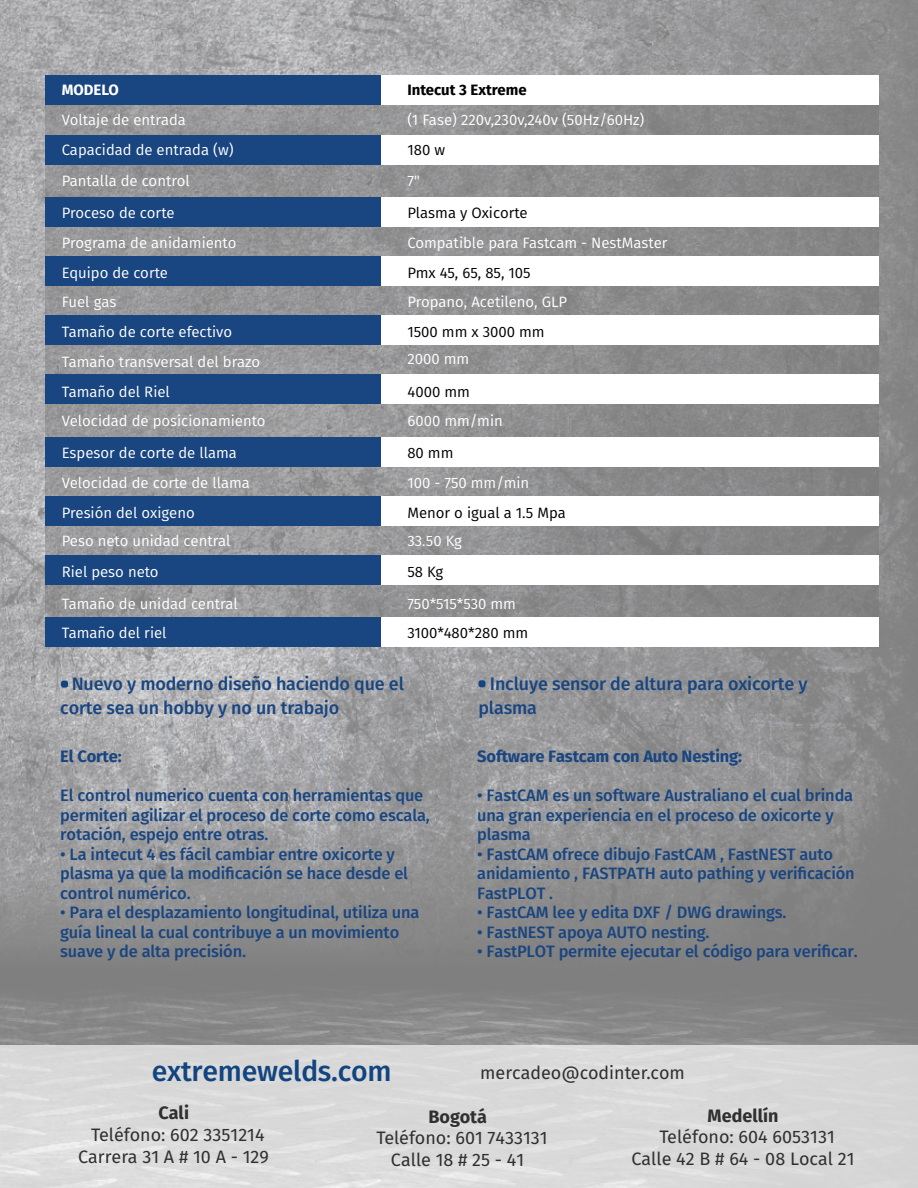
<style>
.page{position:relative;width:918px;height:1188px;background:#fff}
.page>*{position:absolute;margin:0;border:0;box-sizing:border-box;transform-origin:0 0}
.t1{font:500 28.5px "Fira Sans";letter-spacing:-.01em;color:#124480}
.t2{font:18px/21.6px "Fira Sans";color:#303030;text-align:center}
.t3{font:500 18px/24px "Fira Sans";letter-spacing:-.01em;color:#194580}
.t4{font:700 18px "Fira Sans";color:#303030}
.t5{font:500 16.5px/19.5px "Fira Sans";letter-spacing:-.01em;color:#194580}
.t6{font:700 16.5px "Fira Sans";letter-spacing:-.01em;color:#194580}
.t7{font:15px "Fira Sans";color:#fff}
.t8{font:15px "Fira Sans";color:#000}
.t9{font:700 15px "Fira Sans";color:#000}
.t10{font:700 15px "Fira Sans";color:#fff}
</style>
<div class="page">
<img style="left:0;top:0;width:918px;height:1045px">
<div style="left:0;top:1045px;width:918px;height:143px;background:#d9d9d9"></div>
<svg style="left:45px;top:105px;width:834px;height:512px;background:#909092"></svg>
<div style="left:45px;top:75px;width:834px;height:30px;background:#fff"></div>
<div style="left:45px;top:75px;width:336px;height:30px;background:#194580"></div>
<div style="left:45px;top:135px;width:834px;height:30px;background:#fff"></div>
<div style="left:45px;top:135px;width:336px;height:30px;background:#194580"></div>
<div style="left:45px;top:197px;width:834px;height:30px;background:#fff"></div>
<div style="left:45px;top:197px;width:336px;height:30px;background:#194580"></div>
<div style="left:45px;top:256px;width:834px;height:30px;background:#fff"></div>
<div style="left:45px;top:256px;width:336px;height:30px;background:#194580"></div>
<div style="left:45px;top:315px;width:834px;height:30px;background:#fff"></div>
<div style="left:45px;top:315px;width:336px;height:30px;background:#194580"></div>
<div style="left:45px;top:374px;width:834px;height:30px;background:#fff"></div>
<div style="left:45px;top:374px;width:336px;height:30px;background:#194580"></div>
<div style="left:45px;top:437px;width:834px;height:30px;background:#fff"></div>
<div style="left:45px;top:437px;width:336px;height:30px;background:#194580"></div>
<div style="left:45px;top:496px;width:834px;height:30px;background:#fff"></div>
<div style="left:45px;top:496px;width:336px;height:30px;background:#194580"></div>
<div style="left:45px;top:555px;width:834px;height:30px;background:#fff"></div>
<div style="left:45px;top:555px;width:336px;height:30px;background:#194580"></div>
<div style="left:45px;top:617px;width:834px;height:30px;background:#fff"></div>
<div style="left:45px;top:617px;width:336px;height:30px;background:#194580"></div>
<div style="left:61px;top:681px;width:7px;height:7px;background:#124480;border-radius:2px"></div>
<div style="left:479px;top:680px;width:6px;height:7px;background:#124480;border-radius:2px"></div>
<p class="t10" style="left:62px;top:77px;width:59px">MODELO</p>
<p class="t7" style="left:62px;top:109px;width:126px">Voltaje de entrada</p>
<p class="t7" style="left:407px;top:109px;width:239px">(1 Fase) 220v,230v,240v (50Hz/60Hz)</p>
<p class="t9" style="left:407px;top:78px;width:121px">Intecut 3 Extreme</p>
<p class="t7" style="left:62px;top:139px;width:173px">Capacidad de entrada (w)</p>
<p class="t8" style="left:407px;top:139px;width:39px">180 w</p>
<p class="t7" style="left:62px;top:170px;width:130px">Pantalla de control</p>
<p class="t7" style="left:407px;top:170px;width:14px">7"</p>
<p class="t7" style="left:62px;top:202px;width:114px">Proceso de corte</p>
<p class="t8" style="left:407px;top:202px;width:122px">Plasma y Oxicorte</p>
<p class="t7" style="left:62px;top:231px;width:176px">Programa de anidamiento</p>
<p class="t7" style="left:407px;top:231px;width:262px">Compatible para Fastcam - NestMaster</p>
<p class="t7" style="left:62px;top:262px;width:108px">Equipo de corte</p>
<p class="t8" style="left:407px;top:262px;width:125px">Pmx 45, 65, 85, 105</p>
<p class="t7" style="left:62px;top:291px;width:56px">Fuel gas</p>
<p class="t7" style="left:407px;top:291px;width:161px">Propano, Acetileno, GLP</p>
<p class="t7" style="left:62px;top:321px;width:172px">Tamaño de corte efectivo</p>
<p class="t8" style="left:407px;top:321px;width:139px">1500 mm x 3000 mm</p>
<p class="t7" style="left:62px;top:351px;width:200px">Tamaño transversal del brazo</p>
<p class="t7" style="left:407px;top:348px;width:63px">2000 mm</p>
<p class="t7" style="left:62px;top:381px;width:110px">Tamaño del Riel</p>
<p class="t8" style="left:407px;top:381px;width:64px">4000 mm</p>
<p class="t7" style="left:62px;top:410px;width:205px">Velocidad de posicionamiento</p>
<p class="t7" style="left:407px;top:410px;width:97px">6000 mm/min</p>
<p class="t7" style="left:62px;top:442px;width:177px">Espesor de corte de llama</p>
<p class="t8" style="left:407px;top:442px;width:48px">80 mm</p>
<p class="t7" style="left:62px;top:472px;width:190px">Velocidad de corte de llama</p>
<p class="t7" style="left:407px;top:472px;width:123px">100 - 750 mm/min</p>
<p class="t7" style="left:62px;top:502px;width:135px">Presión del oxigeno</p>
<p class="t8" style="left:407px;top:502px;width:160px">Menor o igual a 1.5 Mpa</p>
<p class="t7" style="left:62px;top:529px;width:170px">Peso neto unidad central</p>
<p class="t7" style="left:407px;top:529px;width:56px">33.50 Kg</p>
<p class="t7" style="left:62px;top:561px;width:98px">Riel peso neto</p>
<p class="t8" style="left:407px;top:561px;width:37px">58 Kg</p>
<p class="t7" style="left:62px;top:592px;width:178px">Tamaño de unidad central</p>
<p class="t7" style="left:407px;top:592px;width:110px">750*515*530 mm</p>
<p class="t7" style="left:62px;top:622px;width:106px">Tamaño del riel</p>
<p class="t8" style="left:407px;top:622px;width:122px">3100*480*280 mm</p>
<p class="t3" style="left:60px;top:671px;width:345px">- Nuevo y moderno diseño haciendo que el corte sea un hobby y no un trabajo</p>
<p class="t6" style="left:60px;top:743px;width:63px">El Corte:</p>
<p class="t5" style="left:60px;top:785px;width:371px">El control numerico cuenta con herramientas que permiten agilizar el proceso de corte como escala, rotación, espejo entre otras.</p>
<p class="t5" style="left:60px;top:843px;width:349px">• La intecut 4 es fácil cambiar entre oxicorte y plasma ya que la modificación se hace desde el control numérico.</p>
<p class="t5" style="left:60px;top:902px;width:361px">• Para el desplazamiento longitudinal, utiliza una guía lineal la cual contribuye a un movimiento suave y de alta precisión.</p>
<p class="t3" style="left:479px;top:671px;width:331px">- Incluye sensor de altura para oxicorte y plasma</p>
<p class="t6" style="left:477px;top:743px;width:266px">Software Fastcam con Auto Nesting:</p>
<p class="t5" style="left:477px;top:785px;width:378px">• FastCAM es un software Australiano el cual brinda una gran experiencia en el proceso de oxicorte y plasma</p>
<p class="t5" style="left:477px;top:843px;width:379px">• FastCAM ofrece dibujo FastCAM , FastNEST auto anidamiento , FASTPATH auto pathing y verificación<br>FastPLOT .</p>
<p class="t5" style="left:477px;top:902px;width:311px">• FastCAM lee y edita DXF / DWG drawings.</p>
<p class="t5" style="left:477px;top:922px;width:234px">• FastNEST apoya AUTO nesting.</p>
<p class="t5" style="left:477px;top:941px;width:382px">• FastPLOT permite ejecutar el código para verificar.</p>
<h1 class="t1" style="left:152px;top:1048px;width:241px">extremewelds.com</h1>
<p class="t2" style="left:480px;top:1061px;width:206px">mercadeo@codinter.com</p>
<p class="t4" style="left:158px;top:1098px;width:32px">Cali</p>
<p class="t2" style="left:78px;top:1123px;width:192px">Teléfono: 602 3351214<br>Carrera 31 A # 10 A - 129</p>
<p class="t4" style="left:428px;top:1101px;width:60px">Bogotá</p>
<p class="t2" style="left:376px;top:1127px;width:173px">Teléfono: 601 7433131<br>Calle 18 # 25 - 41</p>
<p class="t4" style="left:708px;top:1100px;width:72px">Medellín</p>
<p class="t2" style="left:632px;top:1126px;width:225px">Teléfono: 604 6053131<br>Calle 42 B # 64 - 08 Local 21</p>
</div>
